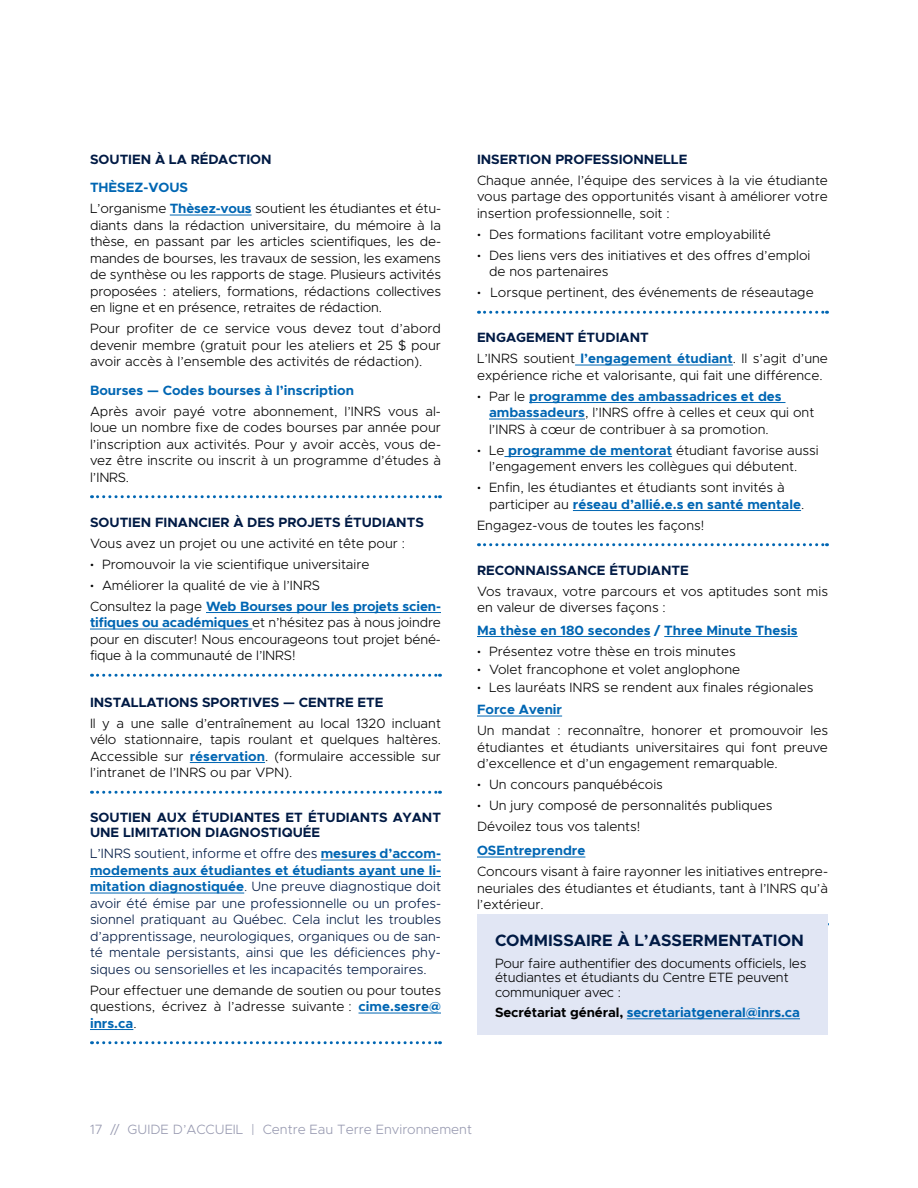
<style>
.page{position:relative;width:918px;height:1188px;background:#fff}
.page>*{position:absolute;margin:0;border:0;box-sizing:border-box;transform-origin:0 0}
.t1{font:700 16.5px "Metropolis";color:#001a44}
.t2{font:300 13.5px/16.5px "Metropolis";color:#000}
.t3{font:300 13.5px/16.5px "Metropolis";color:#001a44;text-align:justify}
.t4{font:700 13.5px/15px "Metropolis";color:#001a44}
.t5{font:700 13.5px/21px "Metropolis";color:#0066b3}
.t6{font:300 13.5px "Metropolis";color:#9799b0}
.s1{font-weight:700;color:#0066b3}
.s2{font-weight:700;color:#001a44}
.s3{font-weight:300;color:#000}
.s4{color:#000}
</style>
<div class="page">
<hr style="left:170px;top:215px;width:82px;height:1px;background:#0066b3">
<svg style="left:92px;top:495px;width:349px;height:3px"></svg>
<hr style="left:206px;top:612px;width:235px;height:1px;background:#0066b3">
<hr style="left:90px;top:629px;width:162px;height:1px;background:#0066b3">
<svg style="left:92px;top:674px;width:349px;height:3px"></svg>
<hr style="left:190px;top:762px;width:75px;height:1px;background:#0066b3">
<svg style="left:92px;top:791px;width:349px;height:3px"></svg>
<hr style="left:321px;top:860px;width:120px;height:1px;background:#0066b3">
<hr style="left:90px;top:876px;width:351px;height:1px;background:#0066b3">
<hr style="left:90px;top:893px;width:154px;height:1px;background:#0066b3">
<hr style="left:359px;top:1013px;width:82px;height:1px;background:#0066b3">
<svg style="left:92px;top:1041px;width:349px;height:3px"></svg>
<hr style="left:90px;top:1029px;width:43px;height:1px;background:#0066b3">
<svg style="left:478px;top:311px;width:349px;height:3px"></svg>
<hr style="left:575px;top:365px;width:158px;height:1px;background:#0066b3">
<hr style="left:529px;top:402px;width:256px;height:1px;background:#0066b3">
<hr style="left:489px;top:419px;width:96px;height:1px;background:#0066b3">
<hr style="left:504px;top:456px;width:168px;height:1px;background:#0066b3">
<hr style="left:573px;top:510px;width:228px;height:1px;background:#0066b3">
<svg style="left:478px;top:543px;width:349px;height:3px"></svg>
<hr style="left:477px;top:636px;width:173px;height:1px;background:#0066b3">
<hr style="left:664px;top:636px;width:134px;height:1px;background:#0066b3">
<hr style="left:477px;top:716px;width:85px;height:1px;background:#0066b3">
<hr style="left:477px;top:857px;width:108px;height:1px;background:#0066b3">
<div style="left:477px;top:915px;width:351px;height:120px;background:#e1e6f4"></div>
<hr style="left:627px;top:1019px;width:173px;height:1px;background:#0066b3">
<p class="t4" style="left:90px;top:152px;width:183px">SOUTIEN À LA RÉDACTION</p>
<p class="t2" style="left:90px;top:177px;width:353px;line-height:21px"><span class="s1">THÈSEZ-VOUS<br></span>L’organisme <span class="s1">Thèsez-vous</span> soutient les étudiantes et étu-</p>
<p class="t2" style="left:90px;top:217px;width:353px;text-align:justify">diants dans la rédaction universitaire, du mémoire à la thèse, en passant par les articles scientifiques, les de&shy;mandes de bourses, les travaux de session, les examens de synthèse ou les rapports de stage. Plusieurs activités proposées : ateliers, formations, rédactions collectives en ligne et en présence, retraites de rédaction.</p>
<p class="t2" style="left:90px;top:320px;width:353px;text-align:justify">Pour profiter de ce service vous devez tout d’abord devenir membre (gratuit pour les ateliers et 25 $ pour avoir accès à l’ensemble des activités de rédaction).</p>
<p class="t5" style="left:90px;top:380px;width:266px">Bourses — Codes bourses à l’inscription</p>
<p class="t2" style="left:90px;top:403px;width:353px;text-align:justify">Après avoir payé votre abonnement, l’INRS vous al&shy;loue un nombre fixe de codes bourses par année pour l’inscription aux activités. Pour y avoir accès, vous de&shy;vez être inscrite ou inscrit à un programme d’études à l’INRS.</p>
<p class="t4" style="left:90px;top:515px;width:335px">SOUTIEN FINANCIER À DES PROJETS ÉTUDIANTS</p>
<p class="t2" style="left:90px;top:533px;width:352px;line-height:21px">Vous avez un projet ou une activité en tête pour :<br><sup>.</sup> Promouvoir la vie scientifique universitaire<br><sup>.</sup> Améliorer la qualité de vie à l’INRS<br>Consultez la page <span class="s1">Web Bourses pour les projets scien-</span></p>
<p class="t2" style="left:90px;top:614px;width:353px;text-align:justify"><span class="s1">tifiques ou académiques</span> et n’hésitez pas à nous joindre pour en discuter! Nous encourageons tout projet béné&shy;fique à la communauté de l’INRS!</p>
<p class="t4" style="left:90px;top:695px;width:295px">INSTALLATIONS SPORTIVES — CENTRE ETE</p>
<p class="t2" style="left:90px;top:715px;width:353px;text-align:justify">Il y a une salle d’entraînement au local 1320 incluant vélo stationnaire, tapis roulant et quelques haltères.<br>Accessible sur <span class="s1">réservation</span>. (formulaire accessible sur l’intranet de l’INRS ou par VPN).</p>
<p class="t4" style="left:90px;top:810px;width:353px">SOUTIEN AUX ÉTUDIANTES ET ÉTUDIANTS AYANT<br>UNE LIMITATION DIAGNOSTIQUÉE</p>
<p class="t3" style="left:90px;top:845px;width:353px">L’INRS soutient, informe et offre des <span class="s1">mesures d’accom&shy;modements aux étudiantes et étudiants ayant une li&shy;mitation diagnostiquée</span>. Une preuve diagnostique doit avoir été émise par une professionnelle ou un profes&shy;sionnel pratiquant au Québec. Cela inclut les troubles d’apprentissage, neurologiques, organiques ou de san&shy;té mentale persistants, ainsi que les déficiences phy&shy;siques ou sensorielles et les incapacités temporaires.</p>
<p class="t2" style="left:90px;top:982px;width:353px;text-align:justify">Pour effectuer une demande de soutien ou pour toutes questions, écrivez à l’adresse suivante : <span class="s1">cime.sesre@ inrs.ca</span>.</p>
<p class="t4" style="left:477px;top:152px;width:212px">INSERTION PROFESSIONNELLE</p>
<p class="t2" style="left:477px;top:172px;width:352px;text-align:justify">Chaque année, l’équipe des services à la vie étudiante vous partage des opportunités visant à améliorer votre insertion professionnelle, soit :</p>
<p class="t2" style="left:477px;top:224px;width:335px;line-height:21px"><sup>.</sup> Des formations facilitant votre employabilité<br><sup>.</sup> Des liens vers des initiatives et des offres d’emploi</p>
<p class="t2" style="left:477px;top:261px;width:338px;line-height:21px;text-indent:12px">de nos partenaires<br><sup>.</sup> Lorsque pertinent, des événements de réseautage</p>
<p class="t2" style="left:477px;top:327px;width:352px;line-height:21px"><span class="s2">ENGAGEMENT ÉTUDIANT<br></span>L’INRS soutient <span class="s1">l’engagement étudiant</span>. Il s’agit d’une</p>
<p class="t2" style="left:477px;top:365px;width:347px;line-height:21px">expérience riche et valorisante, qui fait une différence. <sup>.</sup> Par le <span class="s1">programme des ambassadrices et des</span></p>
<p class="t2" style="left:489px;top:404px;width:327px"><span class="s1">ambassadeurs</span>, l’INRS offre à celles et ceux qui ont l’INRS à cœur de contribuer à sa promotion.</p>
<p class="t2" style="left:489px;top:442px;width:331px;text-indent:-12px"><sup>.</sup> Le <span class="s1">programme de mentorat</span> étudiant favorise aussi l’engagement envers les collègues qui débutent.</p>
<p class="t2" style="left:489px;top:479px;width:317px;text-indent:-12px"><sup>.</sup> Enfin, les étudiantes et étudiants sont invités à participer au <span class="s1">réseau d’allié.e.s en santé mentale</span>.</p>
<p class="t2" style="left:477px;top:517px;width:229px">Engagez-vous de toutes les façons!</p>
<p class="t4" style="left:477px;top:563px;width:213px">RECONNAISSANCE ÉTUDIANTE</p>
<p class="t2" style="left:477px;top:583px;width:352px">Vos travaux, votre parcours et vos aptitudes sont mis en valeur de diverses façons :</p>
<p class="t5" style="left:477px;top:620px;width:322px">Ma thèse en 180 secondes / Three Minute Thesis <sup>.</sup> <span class="s3">Présentez votre thèse en trois minutes</span></p>
<p class="t2" style="left:477px;top:660px;width:338px;line-height:18px"><sup>.</sup> Volet francophone et volet anglophone<br><sup>.</sup> Les lauréats INRS se rendent aux finales régionales</p>
<p class="t5" style="left:477px;top:699px;width:87px">Force Avenir</p>
<p class="t2" style="left:477px;top:722px;width:353px;text-align:justify">Un mandat : reconnaître, honorer et promouvoir les étudiantes et étudiants universitaires qui font preuve d’excellence et d’un engagement remarquable.</p>
<p class="t2" style="left:477px;top:774px;width:297px;line-height:21px"><sup>.</sup> Un concours panquébécois<br><sup>.</sup> Un jury composé de personnalités publiques<br>Dévoilez tous vos talents!</p>
<p class="t5" style="left:477px;top:840px;width:110px">OSEntreprendre</p>
<p class="t2" style="left:477px;top:863px;width:353px;text-align:justify">Concours visant à faire rayonner les initiatives entrepre&shy;neuriales des étudiantes et étudiants, tant à l’INRS qu’à l’extérieur.</p>
<p class="t1" style="left:495px;top:930px;width:310px">COMMISSAIRE À L’ASSERMENTATION</p>
<p class="t2" style="left:495px;top:955px;width:313px;line-height:15px">Pour faire authentifier des documents officiels, les étudiantes et étudiants du Centre ETE peuvent communiquer avec :</p>
<p class="t5" style="left:495px;top:1002px;width:307px"><span class="s4">Secrétariat général,</span> secretariatgeneral@inrs.ca</p>
<p class="t6" style="left:90px;top:1121px;width:384px">17 // GUIDE D’ACCUEIL | Centre Eau Terre Environnement</p>
</div>
